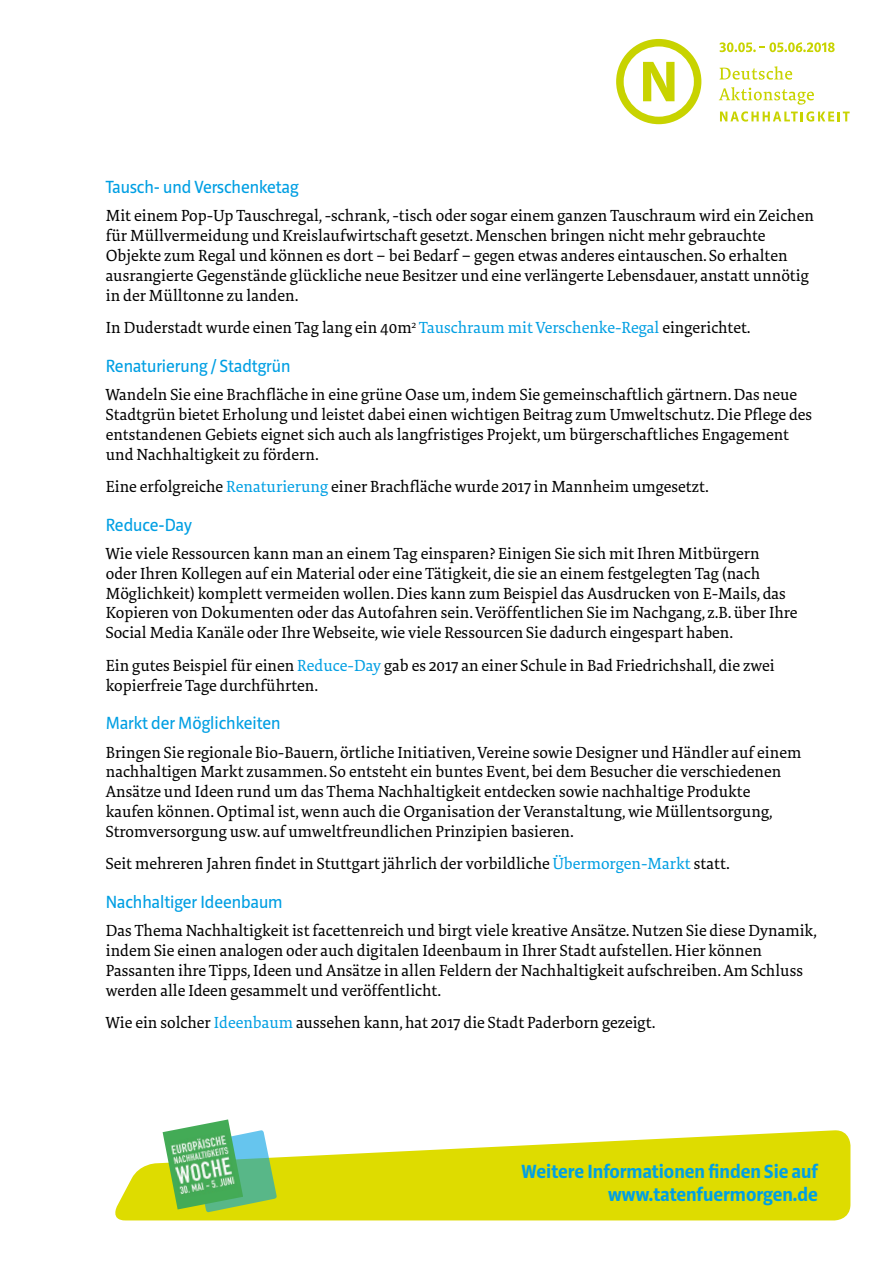
<style>
.page{position:relative;width:893px;height:1263px;background:#fff}
.page>*{position:absolute;margin:0;border:0;box-sizing:border-box;transform-origin:0 0}
.t1{font:700 19.5px/23.4px "Riga";color:#009fe3;text-align:right}
.t2{font:18px "Riga";color:#009fe3}
.t3{font:16.5px/19.8px "Tundra OT";color:#000}
.s1{color:#009fe3}
</style>
<div class="page">
<svg style="left:616px;top:39px;width:85px;height:85px"></svg>
<svg style="left:719px;top:66px;width:73px;height:14px"></svg>
<svg style="left:719px;top:87px;width:95px;height:18px"></svg>
<svg style="left:720px;top:111px;width:130px;height:11px"></svg>
<svg style="left:720px;top:42px;width:115px;height:10px"></svg>
<svg style="left:115px;top:1130px;width:735px;height:90px;fill:#dedc00"></svg>
<svg style="left:193px;top:1130px;width:84px;height:82px"></svg>
<img style="left:163px;top:1119px;width:80px;height:90px">
<p class="t2" style="left:106px;top:178px;width:194px">Tausch- und Verschenketag</p>
<p class="t3" style="left:106px;top:207px;width:710px">Mit einem Pop-Up Tauschregal, -schrank, -tisch oder sogar einem ganzen Tauschraum wird ein Zeichen für Müllvermeidung und Kreislaufwirtschaft gesetzt. Menschen bringen nicht mehr gebrauchte Objekte zum Regal und können es dort – bei Bedarf – gegen etwas anderes eintauschen. So erhalten ausrangierte Gegenstände glückliche neue Besitzer und eine verlängerte Lebensdauer, anstatt unnötig in der Mülltonne zu landen.</p>
<p class="t3" style="left:106px;top:318px;width:646px">In Duderstadt wurde einen Tag lang ein 40m<sup>2</sup> <span class="s1">Tauschraum mit Verschenke-Regal</span> eingerichtet.</p>
<p class="t2" style="left:106px;top:356px;width:186px">Renaturierung / Stadtgrün</p>
<p class="t3" style="left:106px;top:385px;width:708px">Wandeln Sie eine Brachfläche in eine grüne Oase um, indem Sie gemeinschaftlich gärtnern. Das neue Stadtgrün bietet Erholung und leistet dabei einen wichtigen Beitrag zum Umweltschutz. Die Pflege des entstandenen Gebiets eignet sich auch als langfristiges Projekt, um bürgerschaftliches Engagement und Nachhaltigkeit zu fördern.</p>
<p class="t3" style="left:106px;top:477px;width:605px">Eine erfolgreiche <span class="s1">Renaturierung</span> einer Brachfläche wurde 2017 in Mannheim umgesetzt.</p>
<p class="t2" style="left:106px;top:515px;width:88px">Reduce-Day</p>
<p class="t3" style="left:106px;top:544px;width:693px">Wie viele Ressourcen kann man an einem Tag einsparen? Einigen Sie sich mit Ihren Mitbürgern<br>oder Ihren Kollegen auf ein Material oder eine Tätigkeit, die sie an einem festgelegten Tag (nach Möglichkeit) komplett vermeiden wollen. Dies kann zum Beispiel das Ausdrucken von E-Mails, das Kopieren von Dokumenten oder das Autofahren sein. Veröffentlichen Sie im Nachgang, z.B. über Ihre Social Media Kanäle oder Ihre Webseite, wie viele Ressourcen Sie dadurch eingespart haben.</p>
<p class="t3" style="left:106px;top:656px;width:670px">Ein gutes Beispiel für einen <span class="s1">Reduce-Day</span> gab es 2017 an einer Schule in Bad Friedrichshall, die zwei kopierfreie Tage durchführten.</p>
<p class="t2" style="left:106px;top:714px;width:176px">Markt der Möglichkeiten</p>
<p class="t3" style="left:106px;top:743px;width:697px">Bringen Sie regionale Bio-Bauern, örtliche Initiativen, Vereine sowie Designer und Händler auf einem nachhaltigen Markt zusammen. So entsteht ein buntes Event, bei dem Besucher die verschiedenen Ansätze und Ideen rund um das Thema Nachhaltigkeit entdecken sowie nachhaltige Produkte kaufen können. Optimal ist, wenn auch die Organisation der Veranstaltung, wie Müllentsorgung, Stromversorgung usw. auf umweltfreundlichen Prinzipien basieren.</p>
<p class="t3" style="left:106px;top:854px;width:625px">Seit mehreren Jahren findet in Stuttgart jährlich der vorbildliche <span class="s1">Übermorgen-Markt</span> statt.</p>
<p class="t2" style="left:106px;top:892px;width:178px">Nachhaltiger Ideenbaum</p>
<p class="t3" style="left:106px;top:921px;width:713px">Das Thema Nachhaltigkeit ist facettenreich und birgt viele kreative Ansätze. Nutzen Sie diese Dynamik, indem Sie einen analogen oder auch digitalen Ideenbaum in Ihrer Stadt aufstellen. Hier können Passanten ihre Tipps, Ideen und Ansätze in allen Feldern der Nachhaltigkeit aufschreiben. Am Schluss werden alle Ideen gesammelt und veröffentlicht.</p>
<p class="t3" style="left:106px;top:1013px;width:551px">Wie ein solcher <span class="s1">Ideenbaum</span> aussehen kann, hat 2017 die Stadt Paderborn gezeigt.</p>
<p class="t1" style="left:522px;top:1160px;width:298px">Weitere Informationen finden Sie auf www.tatenfuermorgen.de</p>
</div>
